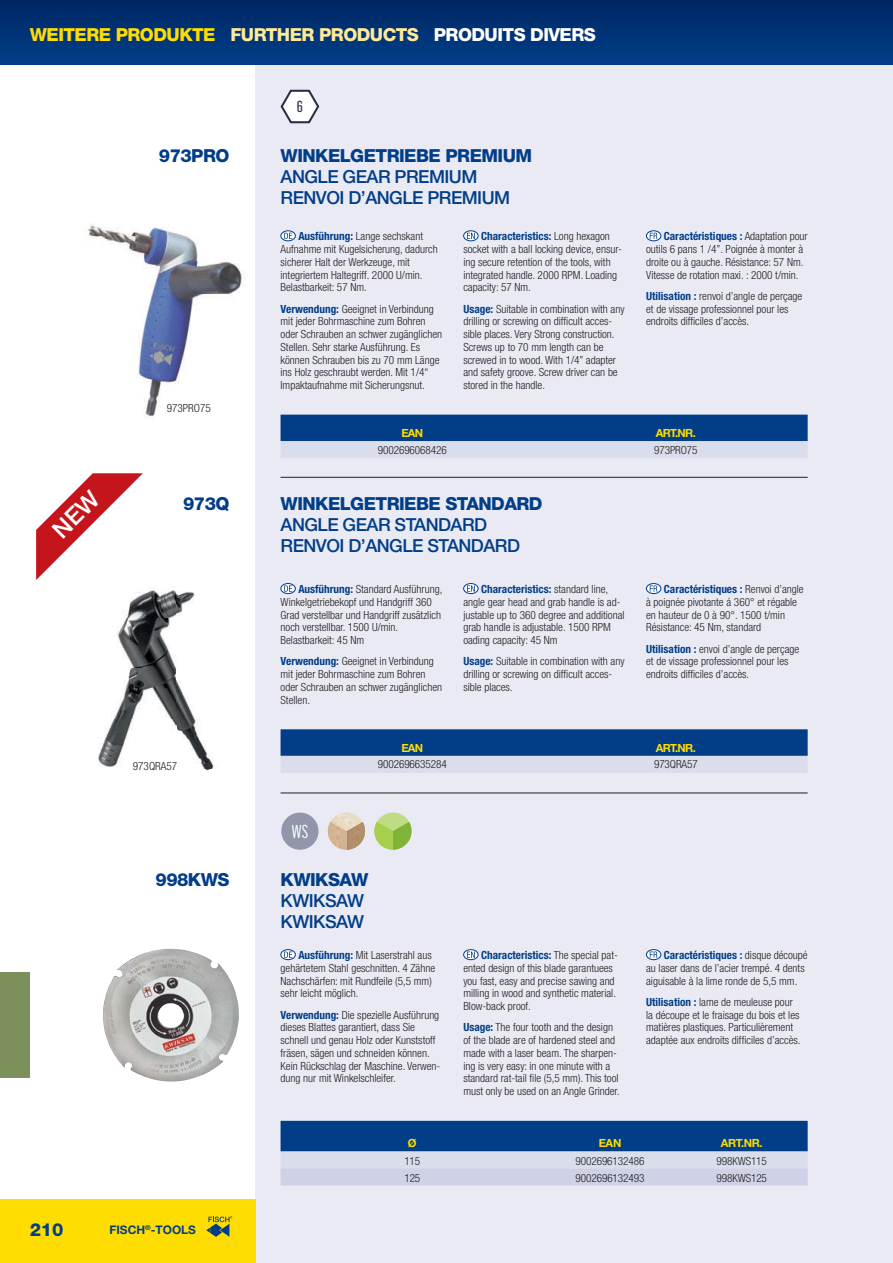
<style>
.page{position:relative;width:893px;height:1263px;background:#fff}
.page>*{position:absolute;margin:0;border:0;box-sizing:border-box;transform-origin:0 0}
.t1{font:18.3px "Flama Condensed";color:#fff}
.t2{font:500 18px/21px "Helvetica Neue LT Std";letter-spacing:-.03em;color:#023e88}
.t3{font:800 18px "Helvetica Neue LT Std";letter-spacing:-.03em;color:#023e88}
.t4{font:800 18px "Helvetica Neue LT Std";letter-spacing:-.03em;color:#fd0}
.t5{font:15.75px "Flama Condensed Basic";color:#282c47}
.t6{font:700 11.85px "Helvetica Neue LT Std";color:#023e88}
.t7{font:300 condensed 11.25px/12.8px "Helvetica Neue LT Std";color:#231f20}
.t8{font:700 11.25px "Helvetica Neue LT Std";letter-spacing:-.06em;color:#fd0}
.t9{font:300 condensed 11.25px "Helvetica Neue LT Std";color:#231f20}
.s1{color:#ffeb95}
.s2{color:#fff}
.s3{font-weight:700;color:#023e88}
</style>
<div class="page">
<div style="left:255px;top:0;width:638px;height:1263px;background:#e9eaf3"></div>
<div style="left:0;top:0;width:893px;height:64px;background:linear-gradient(to bottom,#002663,#013e87)"></div>
<div style="left:0;top:1199px;width:255px;height:64px;background:#fd0"></div>
<svg style="left:206px;top:1216px;width:26px;height:21px"></svg>
<div style="left:0;top:972px;width:30px;height:105px;background:#7b905b"></div>
<svg style="left:281px;top:231px;width:14px;height:10px"></svg>
<div style="left:281px;top:231px;width:15px;height:10px;border:1px solid #023e88;border-radius:50%"></div>
<svg style="left:284px;top:233px;width:8px;height:6px"></svg>
<svg style="left:464px;top:231px;width:14px;height:10px"></svg>
<div style="left:463px;top:231px;width:15px;height:10px;border:1px solid #023e88;border-radius:50%"></div>
<svg style="left:467px;top:233px;width:8px;height:6px"></svg>
<svg style="left:646px;top:231px;width:15px;height:10px"></svg>
<div style="left:646px;top:231px;width:15px;height:10px;border:1px solid #023e88;border-radius:50%"></div>
<svg style="left:650px;top:233px;width:7px;height:6px"></svg>
<svg style="left:281px;top:415px;width:527px;height:43px"></svg>
<svg style="left:281px;top:950px;width:14px;height:10px"></svg>
<div style="left:281px;top:949px;width:15px;height:11px;border:1px solid #023e88;border-radius:50%"></div>
<svg style="left:284px;top:952px;width:8px;height:6px"></svg>
<svg style="left:464px;top:950px;width:14px;height:10px"></svg>
<div style="left:463px;top:949px;width:15px;height:11px;border:1px solid #023e88;border-radius:50%"></div>
<svg style="left:467px;top:952px;width:8px;height:6px"></svg>
<svg style="left:646px;top:950px;width:15px;height:10px"></svg>
<div style="left:646px;top:949px;width:15px;height:11px;border:1px solid #023e88;border-radius:50%"></div>
<svg style="left:650px;top:952px;width:7px;height:6px"></svg>
<svg style="left:281px;top:1121px;width:527px;height:65px"></svg>
<img style="left:84px;top:224px;width:159px;height:195px">
<img style="left:103px;top:949px;width:136px;height:133px">
<img style="left:98px;top:590px;width:116px;height:181px">
<svg style="left:281px;top:584px;width:14px;height:10px"></svg>
<div style="left:281px;top:583px;width:15px;height:11px;border:1px solid #023e88;border-radius:50%"></div>
<svg style="left:284px;top:585px;width:8px;height:7px"></svg>
<svg style="left:464px;top:584px;width:14px;height:10px"></svg>
<div style="left:463px;top:583px;width:15px;height:11px;border:1px solid #023e88;border-radius:50%"></div>
<svg style="left:467px;top:585px;width:8px;height:7px"></svg>
<svg style="left:646px;top:584px;width:15px;height:10px"></svg>
<div style="left:646px;top:583px;width:15px;height:11px;border:1px solid #023e88;border-radius:50%"></div>
<svg style="left:650px;top:585px;width:7px;height:7px"></svg>
<svg style="left:280px;top:89px;width:40px;height:35px"></svg>
<svg style="left:281px;top:729px;width:527px;height:44px"></svg>
<hr style="left:281px;top:793px;width:527px;height:1px;background:#231f20">
<hr style="left:281px;top:477px;width:527px;height:1px;background:#231f20">
<svg style="left:328px;top:821px;width:37px;height:29px"></svg>
<img style="left:330px;top:813px;width:32px;height:18px">
<div style="left:374px;top:813px;width:38px;height:37px;background:#bfdb83;border-radius:50%"></div>
<svg style="left:374px;top:815px;width:38px;height:35px"></svg>
<div style="left:281px;top:813px;width:37px;height:37px;background:#9296ab;border-radius:50%"></div>
<svg style="left:36px;top:473px;width:107px;height:107px"></svg>
<h2 class="t4" style="left:30px;top:24px;width:568px">WEITERE PRODUKTE <span class="s1">FURTHER PRODUCTS</span> <span class="s2">PRODUITS DIVERS</span></h2>
<h3 class="t5" style="left:297px;top:97px;width:8px">6</h3>
<h2 class="t3" style="left:159px;top:145px;width:72px">973PRO</h2>
<h2 class="t3" style="left:281px;top:145px;width:253px">WINKELGETRIEBE PREMIUM</h2>
<h2 class="t2" style="left:281px;top:166px;width:231px">ANGLE GEAR PREMIUM<br>RENVOI D’ANGLE PREMIUM</h2>
<p class="t9" style="left:167px;top:402px;width:46px">973PRO75</p>
<p class="t7" style="left:281px;top:231px;width:159px;text-indent:18px"><span class="s3">Ausführung:</span> Lange sechskant<br>Aufnahme mit Kugelsicherung, dadurch sicherer Halt der Werkzeuge, mit integriertem Haltegriff. 2000 U/min.<br>Belastbarkeit: 57 Nm.</p>
<p class="t7" style="left:281px;top:303px;width:163px"><span class="s3">Verwendung:</span> Geeignet in Verbindung mit jeder Bohrmaschine zum Bohren oder Schrauben an schwer zugänglichen Stellen. Sehr starke Ausführung. Es können Schrauben bis zu 70 mm Länge ins Holz geschraubt werden. Mit 1/4“ Impaktaufnahme mit Sicherungsnut.</p>
<p class="t7" style="left:463px;top:231px;width:160px;text-indent:18px"><span class="s3">Characteristics:</span> Long hexagon socket with a ball locking device, ensur&shy;ing secure retention of the tools, with integrated handle. 2000 RPM. Loading capacity: 57 Nm.</p>
<p class="t7" style="left:463px;top:303px;width:163px"><span class="s3">Usage:</span> Suitable in combination with any drilling or screwing on difficult acces&shy;sible places. Very Strong construction.<br>Screws up to 70 mm length can be screwed in to wood. With 1/4” adapter and safety groove. Screw driver can be stored in the handle.</p>
<p class="t7" style="left:646px;top:231px;width:163px;text-indent:18px"><span class="s3">Caractéristiques :</span> Adaptation pour outils 6 pans 1 /4’’. Poignée à monter à droite ou à gauche. Résistance: 57 Nm.<br>Vitesse de rotation maxi. : 2000 t/min.</p>
<p class="t7" style="left:646px;top:290px;width:158px"><span class="s3">Utilisation :</span> renvoi d’angle de perçage et de vissage professionnel pour les endroits difficiles d’accès.</p>
<h2 class="t3" style="left:183px;top:494px;width:48px">973Q</h2>
<p class="t9" style="left:133px;top:760px;width:46px">973QRA57</p>
<h2 class="t3" style="left:156px;top:869px;width:75px">998KWS</h2>
<h2 class="t3" style="left:30px;top:1219px;width:35px">210</h2>
<p class="t6" style="left:109px;top:1223px;width:88px">FISCH<sup>®</sup>-TOOLS</p>
<p class="t8" style="left:401px;top:426px;width:23px">EAN</p>
<p class="t8" style="left:656px;top:426px;width:41px">ART.NR.</p>
<p class="t7" style="left:378px;top:444px;width:70px">9002696068426</p>
<p class="t7" style="left:654px;top:444px;width:45px">973PRO75</p>
<h2 class="t3" style="left:281px;top:494px;width:264px">WINKELGETRIEBE STANDARD</h2>
<h2 class="t2" style="left:281px;top:515px;width:241px">ANGLE GEAR STANDARD<br>RENVOI D’ANGLE STANDARD</h2>
<p class="t7" style="left:281px;top:584px;width:163px;text-indent:18px"><span class="s3">Ausführung:</span> Standard Ausführung, Winkelgetriebekopf und Handgriff 360<br>Grad verstellbar und Handgriff zusätzlich noch verstellbar. 1500 U/min.<br>Belastbarkeit: 45 Nm</p>
<p class="t7" style="left:281px;top:656px;width:163px"><span class="s3">Verwendung:</span> Geeignet in Verbindung mit jeder Bohrmaschine zum Bohren oder Schrauben an schwer zugänglichen<br>Stellen.</p>
<p class="t7" style="left:463px;top:584px;width:163px;text-indent:18px"><span class="s3">Characteristics:</span> standard line, angle gear head and grab handle is ad&shy;justable up to 360 degree and additional grab handle is adjustable. 1500 RPM oading capacity: 45 Nm</p>
<p class="t7" style="left:463px;top:656px;width:163px"><span class="s3">Usage:</span> Suitable in combination with any drilling or screwing on difficult acces&shy;sible places.</p>
<p class="t7" style="left:646px;top:584px;width:159px;text-indent:18px"><span class="s3">Caractéristiques :</span> Renvoi d’angle à poignée pivotante á 360° et régable en hauteur de 0 à 90°. 1500 t/min<br>Résistance: 45 Nm, standard</p>
<p class="t7" style="left:646px;top:643px;width:155px"><span class="s3">Utilisation :</span> envoi d’angle de perçage et de vissage professionnel pour les endroits difficiles d’accès.</p>
<p class="t8" style="left:401px;top:741px;width:23px">EAN</p>
<p class="t8" style="left:656px;top:741px;width:41px">ART.NR.</p>
<p class="t7" style="left:378px;top:759px;width:70px">9002696635284</p>
<p class="t7" style="left:654px;top:759px;width:45px">973QRA57</p>
<h1 class="t1" style="left:291px;top:821px;width:19px">WS</h1>
<h2 class="t3" style="left:281px;top:870px;width:89px">KWIKSAW</h2>
<h2 class="t2" style="left:281px;top:891px;width:85px">KWIKSAW<br>KWIKSAW</h2>
<p class="t7" style="left:281px;top:950px;width:156px;text-indent:18px"><span class="s3">Ausführung:</span> Mit Laserstrahl aus gehärtetem Stahl geschnitten. 4 Zähne<br>Nachschärfen: mit Rundfeile (5,5 mm) sehr leicht möglich.</p>
<p class="t7" style="left:281px;top:1009px;width:161px"><span class="s3">Verwendung:</span> Die spezielle Ausführung dieses Blattes garantiert, dass Sie schnell und genau Holz oder Kunststoff fräsen, sägen und schneiden können.<br>Kein Rückschlag der Maschine. Verwen&shy;dung nur mit Winkelschleifer.</p>
<p class="t7" style="left:463px;top:950px;width:156px;text-indent:18px"><span class="s3">Characteristics:</span> The special pat&shy;ented design of this blade garantuees you fast, easy and precise sawing and milling in wood and synthetic material.<br>Blow-back proof.</p>
<p class="t7" style="left:463px;top:1022px;width:158px"><span class="s3">Usage:</span> The four tooth and the design of the blade are of hardened steel and made with a laser beam. The sharpen&shy;ing is very easy: in one minute with a standard rat-tail file (5,5 mm). This tool must only be used on an Angle Grinder.</p>
<p class="t7" style="left:646px;top:950px;width:163px;text-indent:18px"><span class="s3">Caractéristiques :</span> disque découpé au laser dans de l’acier trempé. 4 dents aiguisable à la lime ronde de 5,5 mm.</p>
<p class="t7" style="left:646px;top:997px;width:156px"><span class="s3">Utilisation :</span> lame de meuleuse pour la découpe et le fraisage du bois et les matières plastiques. Particulièrement adaptée aux endroits difficiles d’accès.</p>
<p class="t8" style="left:408px;top:1137px;width:10px">Ø</p>
<p class="t8" style="left:599px;top:1137px;width:24px">EAN</p>
<p class="t8" style="left:721px;top:1137px;width:43px">ART.NR.</p>
<p class="t7" style="left:404px;top:1156px;width:17px">115</p>
<p class="t7" style="left:576px;top:1156px;width:70px">9002696132486</p>
<p class="t7" style="left:716px;top:1156px;width:52px">998KWS115</p>
<p class="t7" style="left:404px;top:1173px;width:17px">125</p>
<p class="t7" style="left:576px;top:1173px;width:70px">9002696132493</p>
<p class="t7" style="left:716px;top:1173px;width:52px">998KWS125</p>
</div>
